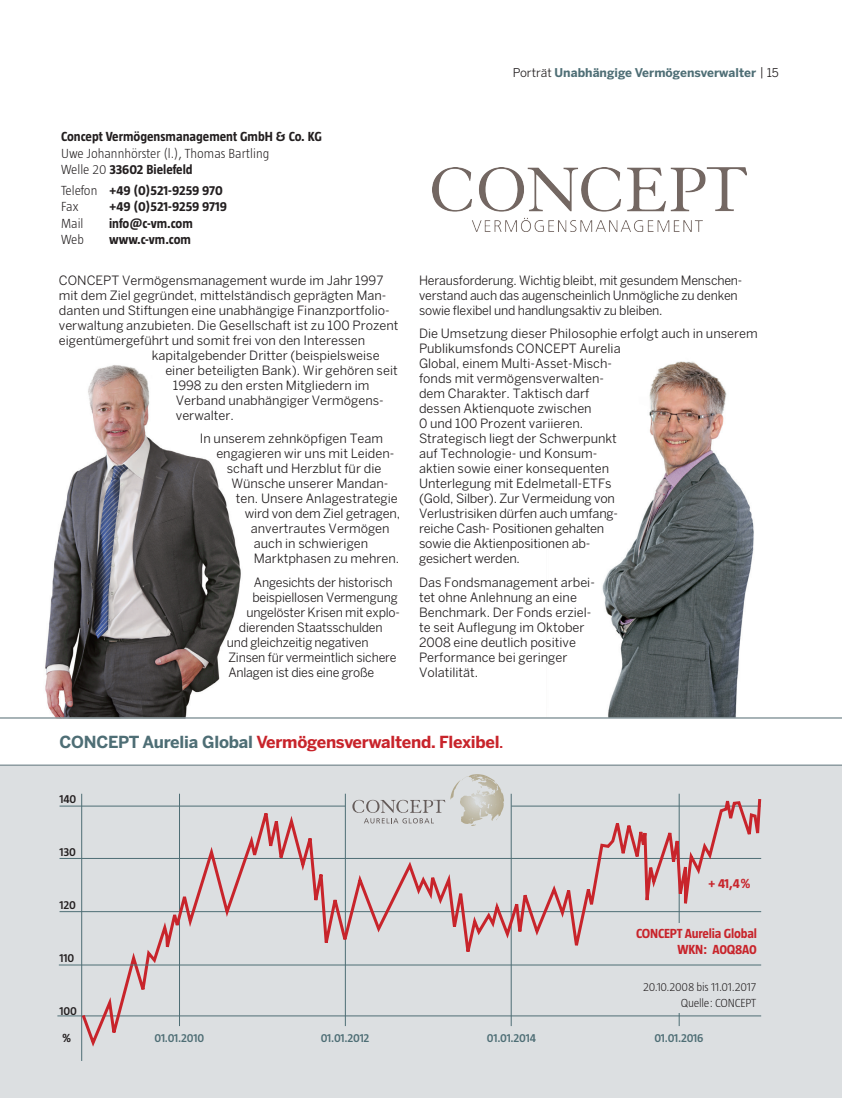
<style>
.page{position:relative;width:842px;height:1098px;background:#fff}
.page>*{position:absolute;margin:0;border:0;box-sizing:border-box;transform-origin:0 0}
.t1{font:700 16.5px "Benton Sans";letter-spacing:-.015em;color:#c8242b}
.t2{font:700 13.5px/16.5px "Taz";color:#231f20}
.t3{font:300 13.5px/16.5px "Taz";color:#231f20}
.t4{font:700 13.5px/16.2px "Taz";letter-spacing:-.015em;color:#c8242b;text-align:right}
.t5{font:12.75px/15px "Benton Sans";color:#231f20}
.t6{font:600 12px "Taz";letter-spacing:-.02em;color:#4e6e75}
.t7{font:700 12px "Benton Sans";letter-spacing:.005em;color:#4e6e75}
.t8{font:300 12px/16.5px "Taz";letter-spacing:-.015em;color:#231f20;text-align:right}
.t9{font:600 12px "Taz";letter-spacing:-.015em;color:#231f20}
.t10{font:700 12px "Taz";color:#231f20}
.s1{font-weight:400;color:#231f20}
.s2{font-weight:700}
.s3{font-weight:300}
.s4{color:#4e6e75}
.s5{font-size:12.75px}
</style>
<div class="page">
<div style="left:0;top:765px;width:842px;height:332px;background:#dcdfe1"></div>
<img style="left:432px;top:167px;width:314px;height:64px">
<img style="left:602px;top:361px;width:152px;height:356px">
<img style="left:45px;top:365px;width:196px;height:352px">
<hr style="left:57px;top:1015px;width:704px;height:1px;background:#4e6e75">
<hr style="left:60px;top:910px;width:701px;height:1px;background:#4e6e75">
<hr style="left:60px;top:857px;width:701px;height:1px;background:#4e6e75">
<hr style="left:60px;top:805px;width:285px;height:1px;background:#4e6e75">
<svg style="left:467px;top:774px;width:17px;height:6px"></svg>
<hr style="left:0;top:717px;width:842px;height:1px;background:#8c9ba0">
<hr style="left:0;top:764px;width:842px;height:1px;background:#8c9ba0">
<hr style="left:81px;top:793px;width:1px;height:267px;background:#4e6e75">
<svg style="left:79px;top:784px;width:683px;height:266px"></svg>
<div style="left:616px;top:922px;width:145px;height:57px;background:#dcdfe1"></div>
<div style="left:530px;top:978px;width:228px;height:33px;background:#dcdfe1"></div>
<hr style="left:59px;top:964px;width:702px;height:1px;background:#4e6e75">
<p class="t7" style="left:513px;top:65px;width:267px"><span class="s1">Porträt</span> Unabhängige Vermögensverwalter <span class="s1">| 15</span></p>
<p class="t2" style="left:61px;top:128px;width:262px">Concept Vermögensmanagement GmbH &amp; Co. KG</p>
<p class="t3" style="left:61px;top:145px;width:210px">Uwe Johannhörster (l.), Thomas Bartling<br>Welle 20 <span class="s2">33602 Bielefeld</span></p>
<p class="t2" style="left:61px;top:182px;width:163px"><span class="s3">Telefon</span> +49 (0)521-9259 970<br><span class="s3">Fax</span></p>
<p class="t2" style="left:109px;top:198px;width:120px">+49 (0)521-9259 9719</p>
<p class="t3" style="left:61px;top:215px;width:24px">Mail</p>
<p class="t2" style="left:109px;top:215px;width:85px">info@c-vm.com</p>
<p class="t3" style="left:61px;top:231px;width:24px">Web</p>
<p class="t2" style="left:109px;top:231px;width:83px">www.c-vm.com</p>
<p class="t5" style="left:59px;top:272px;width:326px">CONCEPT Vermögensmanagement wurde im Jahr 1997</p>
<p class="t5" style="left:59px;top:287px;width:329px">mit dem Ziel gegründet, mittelständisch geprägten Man-</p>
<p class="t5" style="left:59px;top:302px;width:332px">danten und Stiftungen eine unabhängige Finanzportfolio-</p>
<p class="t5" style="left:59px;top:317px;width:341px">verwaltung anzubieten. Die Gesellschaft ist zu 100 Prozent</p>
<p class="t5" style="left:59px;top:332px;width:308px">eigentümergeführt und somit frei von den Interessen</p>
<p class="t5" style="left:152px;top:347px;width:229px">kapitalgebender Dritter (beispielsweise</p>
<p class="t5" style="left:165px;top:362px;width:234px">einer beteiligten Bank). Wir gehören seit</p>
<p class="t5" style="left:173px;top:377px;width:198px">1998 zu den ersten Mitgliedern im</p>
<p class="t5" style="left:176px;top:392px;width:209px">Verband unabhängiger Vermögens-</p>
<p class="t5" style="left:176px;top:407px;width:60px">verwalter.</p>
<p class="t5" style="left:200px;top:431px;width:185px">In unserem zehnköpfigen Team</p>
<p class="t5" style="left:216px;top:446px;width:180px">engagieren wir uns mit Leiden-</p>
<p class="t5" style="left:227px;top:461px;width:156px">schaft und Herzblut für die</p>
<p class="t5" style="left:231px;top:476px;width:158px">Wünsche unserer Mandan-</p>
<p class="t5" style="left:236px;top:491px;width:163px">ten. Unsere Anlagestrategie</p>
<p class="t5" style="left:245px;top:506px;width:157px">wird von dem Ziel getragen,</p>
<p class="t5" style="left:251px;top:521px;width:140px">anvertrautes Vermögen</p>
<p class="t5" style="left:254px;top:536px;width:116px">auch in schwierigen</p>
<p class="t5" style="left:254px;top:551px;width:147px">Marktphasen zu mehren.</p>
<p class="t5" style="left:254px;top:574px;width:140px">Angesichts der historisch</p>
<p class="t5" style="left:252px;top:589px;width:147px">beispiellosen Vermengung</p>
<p class="t5" style="left:246px;top:604px;width:155px">ungelöster Krisen mit explo-</p>
<p class="t5" style="left:239px;top:619px;width:145px">dierenden Staatsschulden</p>
<p class="t5" style="left:227px;top:634px;width:143px">und gleichzeitig negativen</p>
<p class="t5" style="left:228px;top:649px;width:170px">Zinsen für vermeintlich sichere</p>
<p class="t5" style="left:228px;top:664px;width:148px">Anlagen ist dies eine große</p>
<p class="t5" style="left:419px;top:272px;width:325px">Herausforderung. Wichtig bleibt, mit gesundem Menschen&shy;verstand auch das augenscheinlich Unmögliche zu denken sowie flexibel und handlungsaktiv zu bleiben.</p>
<p class="t5" style="left:419px;top:326px;width:340px">Die Umsetzung dieser Philosophie erfolgt auch in unserem Publikumsfonds CONCEPT Aurelia<br>Global, einem Multi-Asset-Misch-<br>fonds mit vermögensverwalten-<br>dem Charakter. Taktisch darf<br>dessen Aktienquote zwischen<br>0 und 100 Prozent variieren.<br>Strategisch liegt der Schwerpunkt<br>auf Technologie- und Konsum-<br>aktien sowie einer konsequenten<br>Unterlegung mit Edelmetall-ETFs<br>(Gold, Silber). Zur Vermeidung von<br>Verlustrisiken dürfen auch umfang-<br>reiche Cash- Positionen gehalten<br>sowie die Aktienpositionen ab-<br>gesichert werden.</p>
<p class="t5" style="left:419px;top:574px;width:177px">Das Fondsmanagement arbei&shy;tet ohne Anlehnung an eine<br>Benchmark. Der Fonds erziel&shy;te seit Auflegung im Oktober<br>2008 eine deutlich positive<br>Performance bei geringer<br>Volatilität.</p>
<p class="t1" style="left:60px;top:732px;width:445px"><span class="s4">CONCEPT Aurelia Global</span> Vermögensverwaltend. Flexibel<span class="s5">.</span></p>
<p class="t9" style="left:60px;top:792px;width:18px">140</p>
<p class="t9" style="left:60px;top:845px;width:18px">130</p>
<p class="t9" style="left:60px;top:897px;width:18px">120</p>
<p class="t9" style="left:60px;top:950px;width:16px">110</p>
<p class="t9" style="left:60px;top:1003px;width:19px">100</p>
<p class="t10" style="left:63px;top:1030px;width:10px">%</p>
<p class="t4" style="left:708px;top:874px;width:44px">+ 41,4%</p>
<p class="t4" style="left:636px;top:924px;width:122px">CONCEPT Aurelia Global<br>WKN: A0Q8A0</p>
<p class="t8" style="left:643px;top:978px;width:114px">20.10.2008 bis 11.01.2017<br>Quelle: CONCEPT</p>
<p class="t6" style="left:154px;top:1030px;width:51px">01.01.2010</p>
<p class="t6" style="left:321px;top:1030px;width:50px">01.01.2012</p>
<p class="t6" style="left:487px;top:1030px;width:51px">01.01.2014</p>
<p class="t6" style="left:654px;top:1030px;width:51px">01.01.2016</p>
</div>
